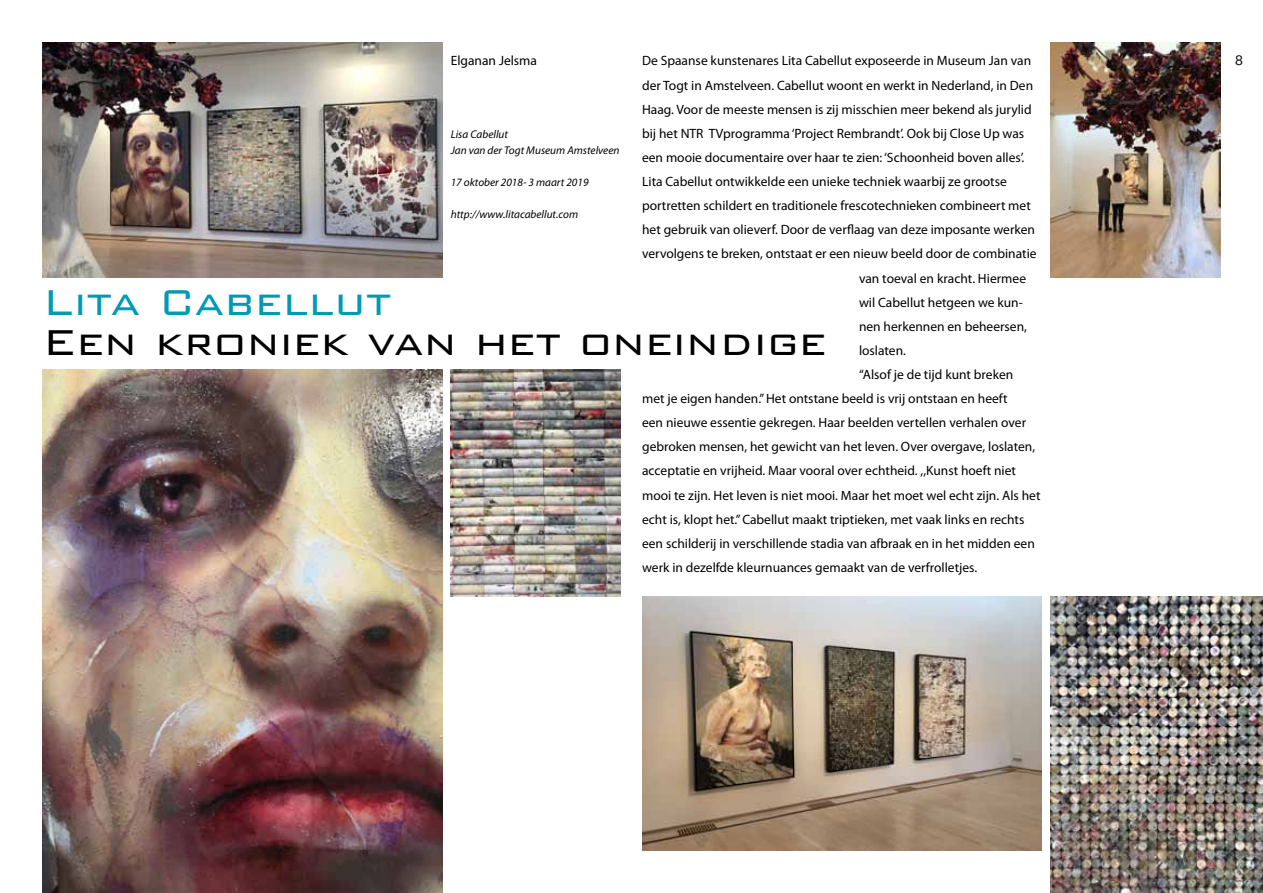
<style>
.page{position:relative;width:1263px;height:893px;background:#fff}
.page>*{position:absolute;margin:0;border:0;box-sizing:border-box;transform-origin:0 0}
.t1{font:300 48px "Bank Gothic BT";color:#000}
.t2{font:300 48px "Bank Gothic BT";color:#009ab3}
.t3{font:13.5px "Myriad Pro";color:#000}
.t4{font:13.5px "Boton";color:#000}
.t5{font:italic 11.25px/16px "Myriad Pro";color:#000}
</style>
<div class="page">
<img style="left:43px;top:370px;width:399px;height:523px">
<img style="left:451px;top:370px;width:170px;height:227px">
<img style="left:642px;top:597px;width:400px;height:253px">
<img style="left:1050px;top:43px;width:170px;height:235px">
<img style="left:43px;top:43px;width:399px;height:234px">
<img style="left:1050px;top:597px;width:213px;height:296px">
<p class="t3" style="left:642px;top:53px;width:391px">De Spaanse kunstenares Lita Cabellut exposeerde in Museum Jan van</p>
<p class="t4" style="left:1235px;top:53px;width:9px">8</p>
<p class="t3" style="left:642px;top:77px;width:393px">der Togt in Amstelveen. Cabellut woont en werkt in Nederland, in Den</p>
<p class="t3" style="left:642px;top:101px;width:391px">Haag. Voor de meeste mensen is zij misschien meer bekend als jurylid</p>
<p class="t3" style="left:642px;top:125px;width:384px">bij het NTR TVprogramma ‘Project Rembrandt’. Ook bij Close Up was</p>
<p class="t3" style="left:642px;top:149px;width:384px">een mooie documentaire over haar te zien: ‘Schoonheid boven alles’.</p>
<p class="t3" style="left:642px;top:173px;width:366px">Lita Cabellut ontwikkelde een unieke techniek waarbij ze grootse</p>
<p class="t3" style="left:642px;top:197px;width:390px">portretten schildert en traditionele frescotechnieken combineert met</p>
<p class="t3" style="left:642px;top:221px;width:394px">het gebruik van olieverf. Door de verflaag van deze imposante werken</p>
<p class="t3" style="left:642px;top:246px;width:396px">vervolgens te breken, ontstaat er een nieuw beeld door de combinatie</p>
<p class="t3" style="left:859px;top:270px;width:169px">van toeval en kracht. Hiermee</p>
<p class="t3" style="left:859px;top:294px;width:165px">wil Cabellut hetgeen we kun-</p>
<p class="t3" style="left:859px;top:318px;width:169px">nen herkennen en beheersen,</p>
<p class="t3" style="left:859px;top:342px;width:49px">loslaten.</p>
<p class="t3" style="left:859px;top:366px;width:156px">“Alsof je de tijd kunt breken</p>
<p class="t3" style="left:642px;top:390px;width:367px">met je eigen handen.” Het ontstane beeld is vrij ontstaan en heeft</p>
<p class="t3" style="left:642px;top:414px;width:385px">een nieuwe essentie gekregen. Haar beelden vertellen verhalen over</p>
<p class="t3" style="left:642px;top:438px;width:395px">gebroken mensen, het gewicht van het leven. Over overgave, loslaten,</p>
<p class="t3" style="left:642px;top:463px;width:375px">acceptatie en vrijheid. Maar vooral over echtheid. ,,Kunst hoeft niet</p>
<p class="t3" style="left:642px;top:487px;width:400px">mooi te zijn. Het leven is niet mooi. Maar het moet wel echt zijn. Als het</p>
<p class="t3" style="left:642px;top:511px;width:384px">echt is, klopt het.’’ Cabellut maakt triptieken, met vaak links en rechts</p>
<p class="t3" style="left:642px;top:535px;width:394px">een schilderij in verschillende stadia van afbraak en in het midden een</p>
<p class="t3" style="left:642px;top:559px;width:337px">werk in dezelfde kleurnuances gemaakt van de verfrolletjes.</p>
<p class="t3" style="left:451px;top:53px;width:88px">Elganan Jelsma</p>
<p class="t5" style="left:451px;top:126px;width:170px">Lisa Cabellut<br>Jan van der Togt Museum Amstelveen</p>
<p class="t5" style="left:451px;top:174px;width:139px">17 oktober 2018- 3 maart 2019</p>
<p class="t5" style="left:451px;top:206px;width:129px">http://www.litacabellut.com</p>
<h1 class="t2" style="left:43px;top:277px;width:350px">Lita Cabellut</h1>
<h1 class="t1" style="left:43px;top:317px;width:786px">Een kroniek van het oneindige</h1>
</div>
